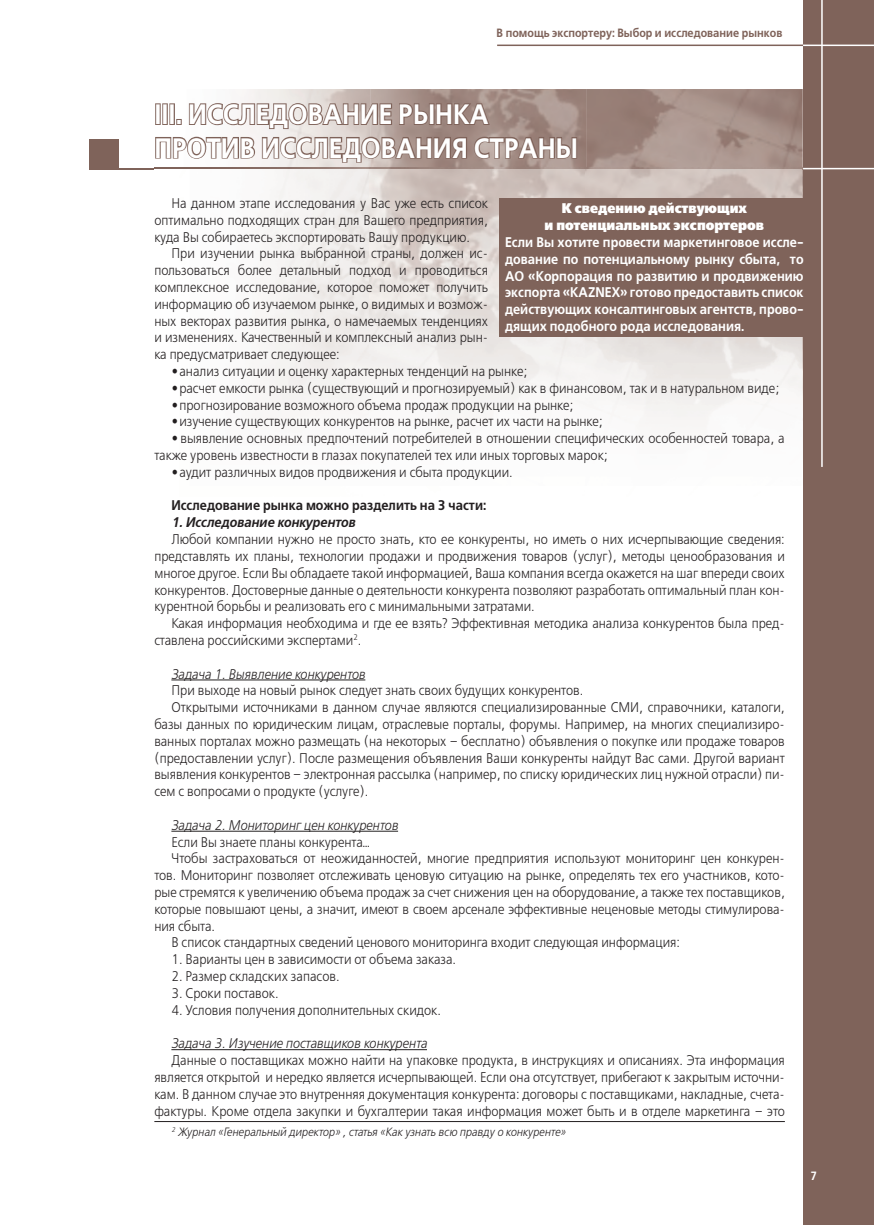
<style>
.page{position:relative;width:874px;height:1225px;background:#fff}
.page>*{position:absolute;margin:0;border:0;box-sizing:border-box;transform-origin:0 0}
.t1{font:700 28px/33.6px "DS Free Set";color:#fff;scale:.9 1}
.t2{font:14px/16.8px "DS Free Set";color:#231f20;text-align:justify;scale:.9 1}
.t3{font:700 14px/16.8px "DS Free Set";color:#fff;text-align:justify;scale:.9 1}
.t4{font:italic 14px "DS Free Set";color:#231f20;scale:.9 1}
.t5{font:900 14px/16.8px "DS Free Set";color:#fff;text-align:center;scale:.9 1}
.t6{font:700 14px "DS Free Set";color:#231f20;scale:.9 1}
.t7{font:italic 700 14px "DS Free Set";color:#231f20;scale:.9 1}
.t8{font:italic 12px "DS Free Set";color:#231f20;scale:.9 1}
.t9{font:700 12px "DS Free Set";color:#7f635a;scale:.9 1}
.t10{font:700 12px "DS Free Set";color:#fff;scale:.9 1}
.s1{font-weight:700;font-style:italic}
</style>
<div class="page">
<hr style="left:89px;top:168px;width:713px;height:1px;background:#7f635a">
<hr style="left:497px;top:45px;width:306px;height:1px;background:#7f635a">
<div style="left:802px;top:0;width:71px;height:1225px;background:#7f635a"></div>
<hr style="left:820px;top:0;width:2px;height:467px;background:#fff">
<hr style="left:802px;top:168px;width:71px;height:1px;background:#fff">
<hr style="left:802px;top:45px;width:71px;height:1px;background:#fff">
<div style="left:89px;top:139px;width:29px;height:29px;background:#7f635a"></div>
<img style="left:154px;top:89px;width:216px;height:79px">
<img style="left:370px;top:89px;width:216px;height:79px">
<img style="left:586px;top:89px;width:216px;height:79px">
<img style="left:261px;top:168px;width:541px;height:259px">
<hr style="left:171px;top:679px;width:194px;height:1px;background:#231f20">
<hr style="left:171px;top:831px;width:227px;height:1px;background:#231f20">
<hr style="left:171px;top:1049px;width:256px;height:1px;background:#231f20">
<svg style="left:154px;top:95px;width:424px;height:69px"></svg>
<hr style="left:154px;top:1121px;width:630px;height:1px;background:#231f20">
<div style="left:499px;top:198px;width:309px;height:139px;background:#7f635a"></div>
<p class="t9" style="left:496px;top:26px;width:319px">В помощь экспортеру: Выбор и исследование рынков</p>
<h1 class="t1" style="left:154px;top:98px;width:472px">III. ИССЛЕДОВАНИЕ РЫНКА<br>ПРОТИВ ИССЛЕДОВАНИЯ СТРАНЫ</h1>
<p class="t2" style="left:154px;top:195px;width:372px;text-indent:17px">На данном этапе исследования у Вас уже есть список оптимально подходящих стран для Вашего предприятия, куда Вы собираетесь экспортировать Вашу продукцию.</p>
<p class="t2" style="left:154px;top:245px;width:372px;text-indent:17px">При изучении рынка выбранной страны, должен ис&shy;пользоваться более детальный подход и проводиться комплексное исследование, которое поможет получить информацию об изучаемом рынке, о видимых и возмож&shy;ных векторах развития рынка, о намечаемых тенденциях и изменениях. Качественный и комплексный анализ рын&shy;ка предусматривает следующее:</p>
<p class="t2" style="left:171px;top:363px;width:397px"><span class="s1">•</span> анализ ситуации и оценку характерных тенденций на рынке;</p>
<p class="t2" style="left:171px;top:380px;width:676px"><span class="s1">•</span> расчет емкости рынка (существующий и прогнозируемый) как в финансовом, так и в натуральном виде;</p>
<p class="t2" style="left:171px;top:397px;width:448px"><span class="s1">•</span> прогнозирование возможного объема продаж продукции на рынке;</p>
<p class="t2" style="left:171px;top:413px;width:480px"><span class="s1">•</span> изучение существующих конкурентов на рынке, расчет их части на рынке;</p>
<p class="t2" style="left:154px;top:430px;width:701px;text-indent:17px"><span class="s1">•</span> выявление основных предпочтений потребителей в отношении специфических особенностей товара, а также уровень известности в глазах покупателей тех или иных торговых марок;</p>
<p class="t2" style="left:171px;top:464px;width:380px"><span class="s1">•</span> аудит различных видов продвижения и сбыта продукции.</p>
<p class="t6" style="left:171px;top:497px;width:351px">Исследование рынка можно разделить на 3 части:</p>
<p class="t7" style="left:171px;top:514px;width:206px">1. Исследование конкурентов</p>
<p class="t2" style="left:154px;top:531px;width:701px;text-indent:17px">Любой компании нужно не просто знать, кто ее конкуренты, но иметь о них исчерпывающие сведения: представлять их планы, технологии продажи и продвижения товаров (услуг), методы ценообразования и многое другое. Если Вы обладаете такой информацией, Ваша компания всегда окажется на шаг впереди своих конкурентов. Достоверные данные о деятельности конкурента позволяют разработать оптимальный план кон&shy;курентной борьбы и реализовать его с минимальными затратами.</p>
<p class="t2" style="left:154px;top:615px;width:701px;text-indent:17px">Какая информация необходима и где ее взять? Эффективная методика анализа конкурентов была пред&shy;ставлена российскими экспертами<sup>2</sup>.</p>
<p class="t4" style="left:171px;top:665px;width:217px">Задача 1. Выявление конкурентов</p>
<p class="t2" style="left:171px;top:682px;width:459px">При выходе на новый рынок следует знать своих будущих конкурентов.</p>
<p class="t2" style="left:171px;top:699px;width:682px">Открытыми источниками в данном случае являются специализированные СМИ, справочники, каталоги,</p>
<p class="t2" style="left:154px;top:716px;width:701px">базы данных по юридическим лицам, отраслевые порталы, форумы. Например, на многих специализиро-</p>
<p class="t2" style="left:154px;top:733px;width:701px">ванных порталах можно размещать (на некоторых – бесплатно) объявления о покупке или продаже товаров</p>
<p class="t2" style="left:154px;top:749px;width:701px">(предоставлении услуг). После размещения объявления Ваши конкуренты найдут Вас сами. Другой вариант</p>
<p class="t2" style="left:154px;top:766px;width:701px">выявления конкурентов – электронная рассылка (например, по списку юридических лиц нужной отрасли) пи-</p>
<p class="t2" style="left:154px;top:783px;width:239px">сем с вопросами о продукте (услуге).</p>
<p class="t4" style="left:171px;top:817px;width:253px">Задача 2. Мониторинг цен конкурентов</p>
<p class="t2" style="left:171px;top:833px;width:222px">Если Вы знаете планы конкурента…</p>
<p class="t2" style="left:171px;top:850px;width:682px">Чтобы застраховаться от неожиданностей, многие предприятия используют мониторинг цен конкурен-</p>
<p class="t2" style="left:154px;top:867px;width:701px">тов. Мониторинг позволяет отслеживать ценовую ситуацию на рынке, определять тех его участников, кото-</p>
<p class="t2" style="left:154px;top:884px;width:701px">рые стремятся к увеличению объема продаж за счет снижения цен на оборудование, а также тех поставщиков,</p>
<p class="t2" style="left:154px;top:901px;width:701px">которые повышают цены, а значит, имеют в своем арсенале эффективные неценовые методы стимулирова-</p>
<p class="t2" style="left:154px;top:917px;width:69px">ния сбыта.</p>
<p class="t2" style="left:171px;top:934px;width:566px">В список стандартных сведений ценового мониторинга входит следующая информация:</p>
<p class="t2" style="left:171px;top:951px;width:318px">1. Варианты цен в зависимости от объема заказа.</p>
<p class="t2" style="left:171px;top:968px;width:188px">2. Размер складских запасов.</p>
<p class="t2" style="left:171px;top:985px;width:121px">3. Сроки поставок.</p>
<p class="t2" style="left:171px;top:1001px;width:301px">4. Условия получения дополнительных скидок.</p>
<p class="t4" style="left:171px;top:1035px;width:285px">Задача 3. Изучение поставщиков конкурента</p>
<p class="t2" style="left:154px;top:1052px;width:701px;text-indent:17px">Данные о поставщиках можно найти на упаковке продукта, в инструкциях и описаниях. Эта информация является открытой и нередко является исчерпывающей. Если она отсутствует, прибегают к закрытым источни&shy;кам. В данном случае это внутренняя документация конкурента: договоры с поставщиками, накладные, счета&shy;фактуры. Кроме отдела закупки и бухгалтерии такая информация может быть и в отделе маркетинга – это</p>
<p class="t8" style="left:171px;top:1124px;width:439px"><sup>2</sup> Журнал «Генеральный директор» , статья «Как узнать всю правду о конкуренте»</p>
<p class="t5" style="left:544px;top:200px;width:245px">К сведению действующих<br>и потенциальных экспортеров</p>
<p class="t3" style="left:505px;top:234px;width:333px">Если Вы хотите провести маркетинговое иссле&shy;дование по потенциальному рынку сбыта, то АО «Корпорация по развитию и продвижению экспорта «KAZNEX» готово предоставить список действующих консалтинговых агентств, прово&shy;дящих подобного рода исследования.</p>
<p class="t10" style="left:810px;top:1168px;width:9px">7</p>
</div>
